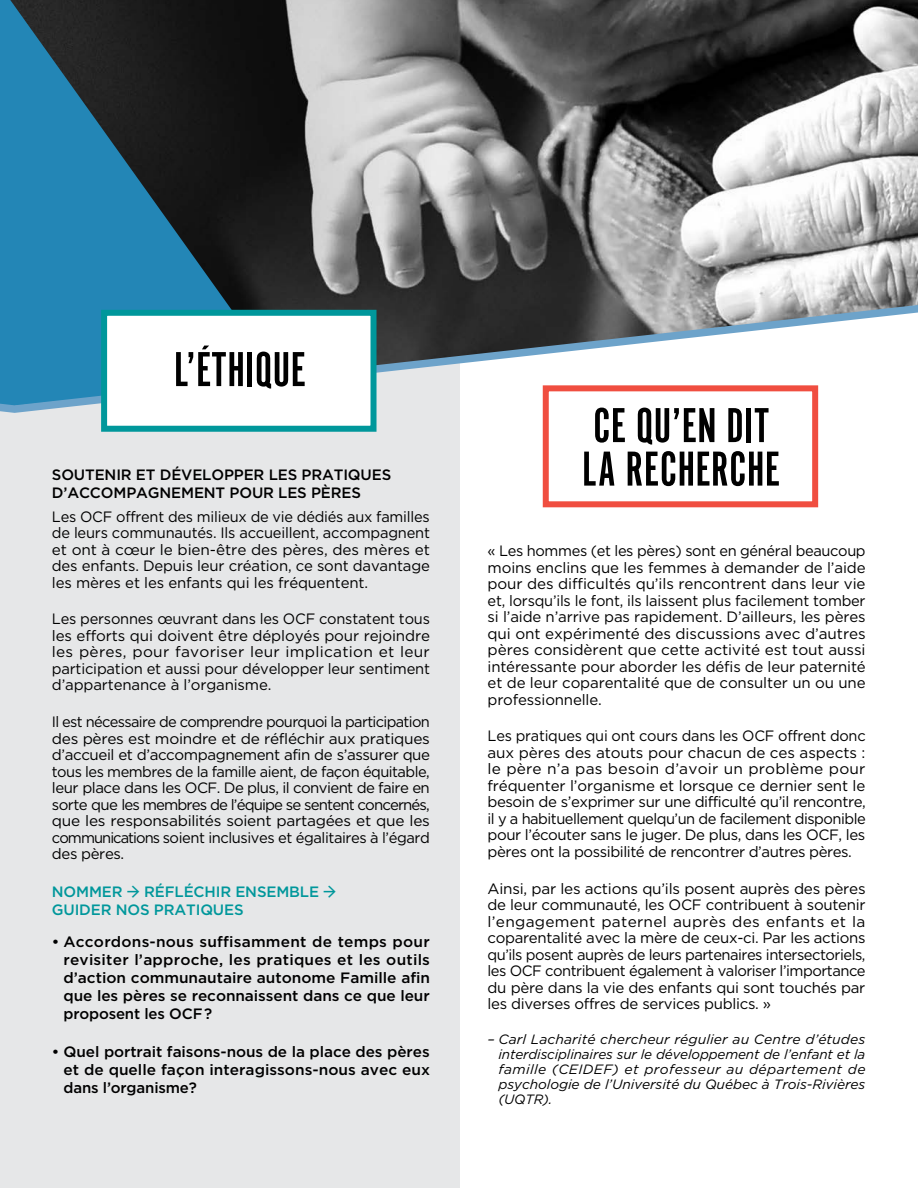
<style>
.page{position:relative;width:918px;height:1188px;background:#fff}
.page>*{position:absolute;margin:0;border:0;box-sizing:border-box;transform-origin:0 0}
.t1{font:51px/43.5px "Alternate Got No 1 D";letter-spacing:.01em;color:#000}
.t2{font:15px/16.5px "Gotham";letter-spacing:-.015em;color:#000;text-align:justify}
.t3{font:500 15px/18px "Gotham";letter-spacing:-.01em;color:#000;text-align:justify}
.t4{font:500 15px/18px "Gotham";letter-spacing:-.01em;color:#00979b}
.t5{font:italic 13.5px/15px "Gotham";letter-spacing:-.005em;color:#000;text-align:justify}
.s1{font-family:"Acumin Pro";font-weight:600}
</style>
<div class="page">
<div style="left:0;top:363px;width:460px;height:825px;background:#e6e7e8"></div>
<img style="left:10px;top:0;width:908px;height:251px">
<svg style="left:0;top:251px;width:918px;height:166px"></svg>
<div style="left:101px;top:310px;width:276px;height:122px;background:#fff;border:6px solid #00979b"></div>
<div style="left:543px;top:385px;width:275px;height:122px;background:#fff;border:6px solid #f04e40"></div>
<h1 class="t1" style="left:174px;top:349px;width:133px">L’ÉTHIQUE</h1>
<p class="t3" style="left:52px;top:466px;width:341px">SOUTENIR ET DÉVELOPPER LES PRATIQUES<br>D’ACCOMPAGNEMENT POUR LES PÈRES</p>
<p class="t2" style="left:52px;top:508px;width:380px">Les OCF offrent des milieux de vie dédiés aux familles de leurs communautés. Ils accueillent, accompagnent et ont à cœur le bien-être des pères, des mères et des enfants. Depuis leur création, ce sont davantage les mères et les enfants qui les fréquentent.</p>
<p class="t2" style="left:52px;top:611px;width:380px">Les personnes œuvrant dans les OCF constatent tous les efforts qui doivent être déployés pour rejoindre les pères, pour favoriser leur implication et leur participation et aussi pour développer leur sentiment d’appartenance à l’organisme.</p>
<p class="t2" style="left:52px;top:713px;width:380px">Il est nécessaire de comprendre pourquoi la participation des pères est moindre et de réfléchir aux pratiques d’accueil et d’accompagnement afin de s’assurer que tous les membres de la famille aient, de façon équitable, leur place dans les OCF. De plus, il convient de faire en sorte que les membres de l’équipe se sentent concernés, que les responsabilités soient partagées et que les communications soient inclusives et égalitaires à l’égard des pères.</p>
<p class="t4" style="left:52px;top:883px;width:286px">NOMMER <span class="s1">→</span> RÉFLÉCHIR ENSEMBLE <span class="s1">→<br></span>GUIDER NOS PRATIQUES</p>
<p class="t3" style="left:63px;top:932px;width:368px;text-indent:-12px">• Accordons-nous suffisamment de temps pour revisiter l’approche, les pratiques et les outils d’action communautaire autonome Famille afin que les pères se reconnaissent dans ce que leur proposent les OCF?</p>
<p class="t3" style="left:63px;top:1043px;width:368px;text-indent:-12px">• Quel portrait faisons-nous de la place des pères et de quelle façon interagissons-nous avec eux dans l’organisme?</p>
<h1 class="t1" style="left:582px;top:405px;width:199px">CE QU’EN DIT<br>LA RECHERCHE</h1>
<p class="t2" style="left:488px;top:542px;width:380px">« Les hommes (et les pères) sont en général beaucoup moins enclins que les femmes à demander de l’aide pour des difficultés qu’ils rencontrent dans leur vie et, lorsqu’ils le font, ils laissent plus facilement tomber si l’aide n’arrive pas rapidement. D’ailleurs, les pères qui ont expérimenté des discussions avec d’autres pères considèrent que cette activité est tout aussi intéressante pour aborder les défis de leur paternité et de leur coparentalité que de consulter un ou une professionnelle.</p>
<p class="t2" style="left:488px;top:728px;width:380px">Les pratiques qui ont cours dans les OCF offrent donc aux pères des atouts pour chacun de ces aspects : le père n’a pas besoin d’avoir un problème pour fréquenter l’organisme et lorsque ce dernier sent le besoin de s’exprimer sur une difficulté qu’il rencontre, il y a habituellement quelqu’un de facilement disponible pour l’écouter sans le juger. De plus, dans les OCF, les pères ont la possibilité de rencontrer d’autres pères.</p>
<p class="t2" style="left:488px;top:880px;width:380px">Ainsi, par les actions qu’ils posent auprès des pères de leur communauté, les OCF contribuent à soutenir l’engagement paternel auprès des enfants et la coparentalité avec la mère de ceux-ci. Par les actions qu’ils posent auprès de leurs partenaires intersectoriels, les OCF contribuent également à valoriser l’importance du père dans la vie des enfants qui sont touchés par les diverses offres de services publics. »</p>
<p class="t5" style="left:498px;top:1032px;width:369px;text-indent:-11px">– Carl Lacharité chercheur régulier au Centre d’études interdisciplinaires sur le développement de l’enfant et la famille (CEIDEF) et professeur au département de psychologie de l’Université du Québec à Trois-Rivières (UQTR).</p>
</div>
